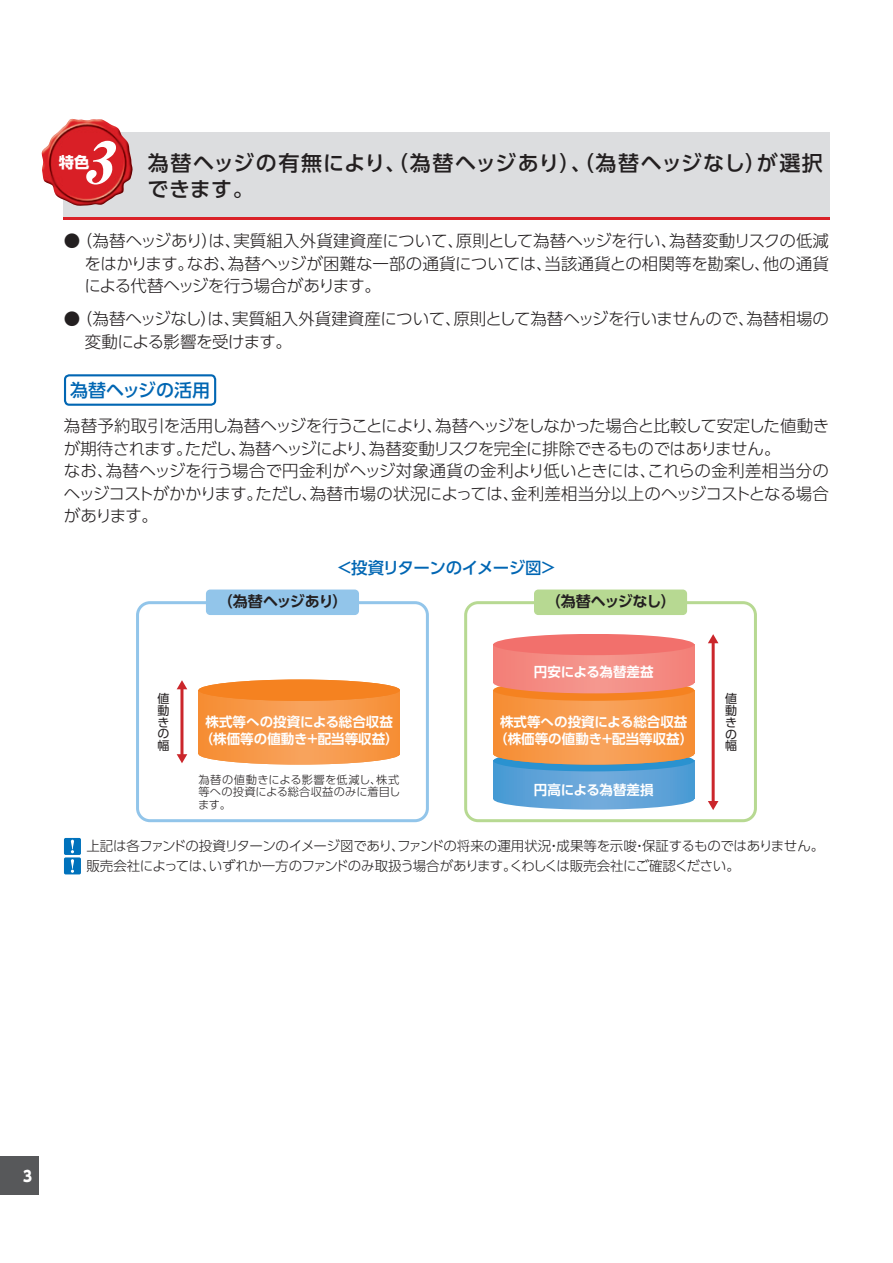
<style>
.page{position:relative;width:893px;height:1263px;background:#fff}
.page>*{position:absolute;margin:0;border:0;box-sizing:border-box;transform-origin:0 0}
.t1{font:italic 58.5px "Midashi Min Pr 5 MA31";color:#fff;scale:1.04 1}
.t2{font:500 21px/25.5px "UD Shin Go Pro";letter-spacing:.05em;color:#231f20}
.t3{font:500 18px "UD Shin Go Pro";color:#0166b3}
.t4{font:300 16.5px/22.5px "UD Shin Go Pro";letter-spacing:-.02em;color:#231f20}
.t5{font:500 16.5px "UD Shin Go Pro";letter-spacing:-.03em;color:#0166b3}
.t6{font:700 15.3px "UD Shin Go Pro";color:#fff}
.t7{font:700 15px "UD Shin Go Pro De";letter-spacing:-.04em;color:#231f20}
.t8{font:800 15px "UD Shin Go Pro";color:#fff;scale:.9 1}
.t9{font:300 13.5px/19.5px "UD Shin Go Pro";letter-spacing:-.03em;color:#231f20}
.t10{font:700 13.5px/16.5px "UD Shin Go Pro De";color:#fff;text-align:center}
.t11{font:12px/11.7px "UD Shin Go Pro";color:#231f20;text-align:justify}
.t12{font:300 11.25px/12.8px "UD Shin Go Pro";letter-spacing:.025em;color:#231f20;text-align:justify}
</style>
<div class="page">
<div style="left:0;top:1157px;width:38px;height:38px;background:#57585a"></div>
<div style="left:63px;top:133px;width:766px;height:87px;background:#dcdddf"></div>
<hr style="left:63px;top:217px;width:766px;height:3px;background:#da2128">
<img style="left:41px;top:119px;width:92px;height:87px">
<div style="left:64px;top:374px;width:152px;height:32px;border:2px solid #0166b3;border-radius:4px"></div>
<svg style="left:464px;top:601px;width:293px;height:221px"></svg>
<svg style="left:136px;top:601px;width:293px;height:221px"></svg>
<div style="left:206px;top:589px;width:153px;height:26px;background:#92c5ea;border-radius:4px"></div>
<div style="left:534px;top:589px;width:153px;height:26px;background:#b7d992;border-radius:4px"></div>
<hr style="left:180px;top:686px;width:3px;height:69px;background:#cb262b">
<svg style="left:177px;top:680px;width:10px;height:9px"></svg>
<svg style="left:177px;top:754px;width:10px;height:9px"></svg>
<svg style="left:198px;top:754px;width:202px;height:10px"></svg>
<svg style="left:198px;top:701px;width:202px;height:53px;background:#f79848"></svg>
<svg style="left:198px;top:679px;width:202px;height:22px;background:#f6923e"></svg>
<svg style="left:493px;top:799px;width:201px;height:11px"></svg>
<svg style="left:493px;top:771px;width:201px;height:28px;background:#5fa3d8"></svg>
<svg style="left:493px;top:754px;width:201px;height:17px;background:#95988e"></svg>
<svg style="left:493px;top:693px;width:201px;height:61px;background:#f79848"></svg>
<div style="left:493px;top:679px;width:201px;height:22px;background:#f58220;border-radius:50%"></div>
<svg style="left:493px;top:683px;width:201px;height:10px"></svg>
<div style="left:493px;top:644px;width:201px;height:39px;background:linear-gradient(to right,#f48a82,#f48e86)"></div>
<svg style="left:493px;top:634px;width:201px;height:21px;background:#f3817d"></svg>
<hr style="left:712px;top:640px;width:3px;height:162px;background:#cb262b">
<svg style="left:708px;top:634px;width:10px;height:9px"></svg>
<svg style="left:708px;top:801px;width:10px;height:9px"></svg>
<div style="left:64px;top:838px;width:17px;height:17px;background:#0072bc;border-radius:2px"></div>
<svg style="left:71px;top:840px;width:3px;height:13px"></svg>
<div style="left:64px;top:857px;width:17px;height:17px;background:#0072bc;border-radius:2px"></div>
<svg style="left:71px;top:859px;width:3px;height:14px"></svg>
<h1 class="t1" style="left:82px;top:117px;width:49px">3</h1>
<p class="t2" style="left:148px;top:150px;width:677px">為替ヘッジの有無により、（為替ヘッジあり）、（為替ヘッジなし）が選択できます。</p>
<p class="t4" style="left:84px;top:229px;width:746px;text-align:justify;text-indent:-20px">●（為替ヘッジあり）は、実質組入外貨建資産について、原則として為替ヘッジを行い、為替変動リスクの低減をはかります。なお、為替ヘッジが困難な一部の通貨については、当該通貨との相関等を勘案し、他の通貨による代替ヘッジを行う場合があります。</p>
<p class="t4" style="left:85px;top:307px;width:746px;text-indent:-21px">●（為替ヘッジなし）は、実質組入外貨建資産について、原則として為替ヘッジを行いませんので、為替相場の変動による影響を受けます。</p>
<p class="t3" style="left:70px;top:375px;width:141px">為替ヘッジの活用</p>
<p class="t4" style="left:64px;top:414px;width:767px">為替予約取引を活用し為替ヘッジを行うことにより、為替ヘッジをしなかった場合と比較して安定した値動きが期待されます。ただし、為替ヘッジにより、為替変動リスクを完全に排除できるものではありません。<br>なお、為替ヘッジを行う場合で円金利がヘッジ対象通貨の金利より低いときには、これらの金利差相当分のヘッジコストがかかります。ただし、為替市場の状況によっては、金利差相当分以上のヘッジコストとなる場合があります。</p>
<p class="t5" style="left:336px;top:554px;width:222px">＜投資リターンのイメージ図＞</p>
<p class="t7" style="left:218px;top:589px;width:131px">（為替ヘッジあり）</p>
<p class="t7" style="left:546px;top:589px;width:131px">（為替ヘッジなし）</p>
<p class="t6" style="left:59px;top:150px;width:32px">特色</p>
<p class="t11" style="left:157px;top:692px;width:13px">値動きの幅</p>
<p class="t10" style="left:200px;top:713px;width:200px">株式等への投資による総合収益（株価等の値動き＋配当等収益）</p>
<p class="t12" style="left:198px;top:772px;width:204px">為替の値動きによる影響を低減し、株式等への投資による総合収益のみに着目します。</p>
<p class="t10" style="left:534px;top:663px;width:121px">円安による為替差益</p>
<p class="t10" style="left:494px;top:713px;width:200px">株式等への投資による総合収益（株価等の値動き＋配当等収益）</p>
<p class="t10" style="left:534px;top:781px;width:121px">円高による為替差損</p>
<p class="t11" style="left:725px;top:692px;width:13px">値動きの幅</p>
<p class="t9" style="left:86px;top:836px;width:739px">上記は各ファンドの投資リターンのイメージ図であり、ファンドの将来の運用状況・成果等を示唆・保証するものではありません。販売会社によっては、いずれか一方のファンドのみ取扱う場合があります。くわしくは販売会社にご確認ください。</p>
<p class="t8" style="left:23px;top:1163px;width:11px">3</p>
</div>
